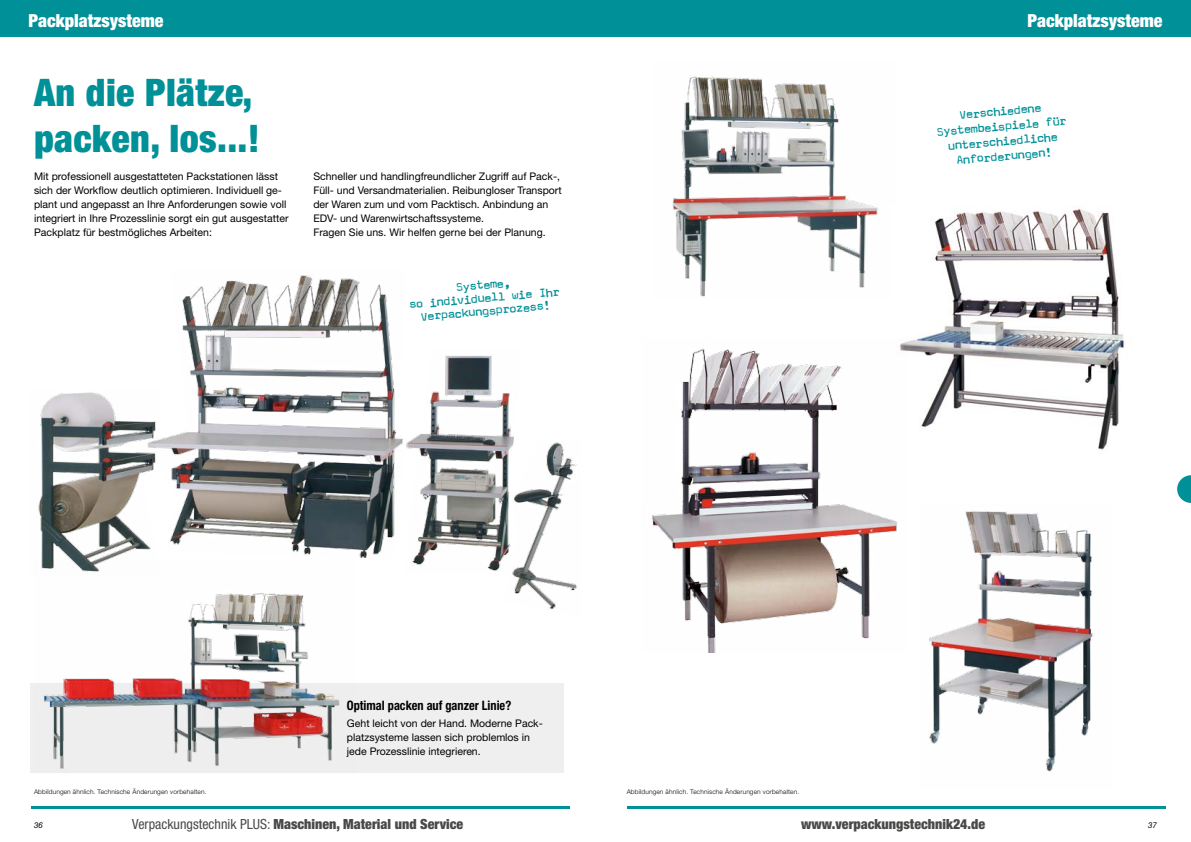
<style>
.page{position:relative;width:1191px;height:842px;background:#fff}
.page>*{position:absolute;margin:0;border:0;box-sizing:border-box;transform-origin:0 0}
.t1{font:900 condensed 38px/46px "Helvetica Neue LT Std";letter-spacing:.01em;color:#009098}
.t2{font:900 condensed 18px "Helvetica Neue LT Std";color:#fff}
.t3{font:900 condensed 14px "Helvetica Neue LT Std";color:#494948}
.t4{font:13px/15px "Magda";color:#009098;text-align:center;scale:1.05 1}
.t5{font:700 condensed 13px "Helvetica Neue LT Std";color:#000;scale:.95 1}
.t6{font:10.5px/14px "Helvetica Neue LT Std";color:#000}
.t7{font:italic 8px "Helvetica Neue LT Std";color:#000}
.t8{font:300 6.5px "Helvetica Neue LT Std";letter-spacing:.025em;color:#000}
.s1{font-weight:400}
</style>
<div class="page">
<div style="left:596px;top:0;width:595px;height:37px;background:#009098"></div>
<div style="left:0;top:0;width:595px;height:37px;background:#009098"></div>
<hr style="left:31px;top:806px;width:539px;height:2px;background:#009098">
<hr style="left:626px;top:806px;width:539px;height:2px;background:#009098">
<img style="left:162px;top:275px;width:241px;height:283px">
<img style="left:406px;top:355px;width:108px;height:216px">
<img style="left:38px;top:392px;width:124px;height:168px">
<div style="left:30px;top:684px;width:533px;height:89px;background:#efefef"></div>
<img style="left:34px;top:560px;width:320px;height:209px">
<img style="left:672px;top:76px;width:206px;height:221px">
<img style="left:907px;top:208px;width:218px;height:242px">
<img style="left:652px;top:342px;width:255px;height:310px">
<img style="left:502px;top:439px;width:76px;height:170px">
<img style="left:929px;top:511px;width:164px;height:261px">
<svg style="left:1177px;top:475px;width:14px;height:28px"></svg>
<h2 class="t2" style="left:28px;top:10px;width:136px">Packplatzsysteme</h2>
<h2 class="t2" style="left:1027px;top:10px;width:136px">Packplatzsysteme</h2>
<h1 class="t1" style="left:34px;top:69px;width:227px">An die Plätze, packen, los...!</h1>
<p class="t6" style="left:34px;top:170px;width:256px">Mit professionell ausgestatteten Packstationen lässt sich der Workflow deutlich optimieren. Individuell ge&shy;plant und angepasst an Ihre Anforderungen sowie voll integriert in Ihre Prozesslinie sorgt ein gut ausgestatter Packplatz für bestmögliches Arbeiten:</p>
<p class="t6" style="left:313px;top:170px;width:250px">Schneller und handlingfreundlicher Zugriff auf Pack-, Füll- und Versandmaterialien. Reibungloser Transport der Waren zum und vom Packtisch. Anbindung an EDV- und Warenwirtschaftssysteme.<br>Fragen Sie uns. Wir helfen gerne bei der Planung.</p>
<p class="t4" style="left:407px;top:285px;width:146px;line-height:13px;rotate:-5deg">Systeme,<br>so individuell wie Ihr<br>Verpackungsprozess!</p>
<p class="t5" style="left:347px;top:698px;width:174px">Optimal packen auf ganzer Linie?</p>
<p class="t6" style="left:347px;top:716px;width:197px">Geht leicht von der Hand. Moderne Pack&shy;platzsysteme lassen sich problemlos in jede Prozesslinie integrieren.</p>
<p class="t4" style="left:934px;top:109px;width:126px;rotate:-5deg">Verschiedene<br>Systembeispiele für unterschiedliche<br>Anforderungen!</p>
<p class="t8" style="left:34px;top:788px;width:174px">Abbildungen ähnlich. Technische Änderungen vorbehalten.</p>
<p class="t8" style="left:626px;top:788px;width:174px">Abbildungen ähnlich. Technische Änderungen vorbehalten.</p>
<h3 class="t3" style="left:132px;top:816px;width:333px"><span class="s1">Verpackungstechnik PLUS:</span> Maschinen, Material und Service</h3>
<h3 class="t3" style="left:801px;top:816px;width:185px">www.verpackungstechnik24.de</h3>
<p class="t7" style="left:34px;top:820px;width:10px">36</p>
<p class="t7" style="left:1148px;top:820px;width:10px">37</p>
</div>
